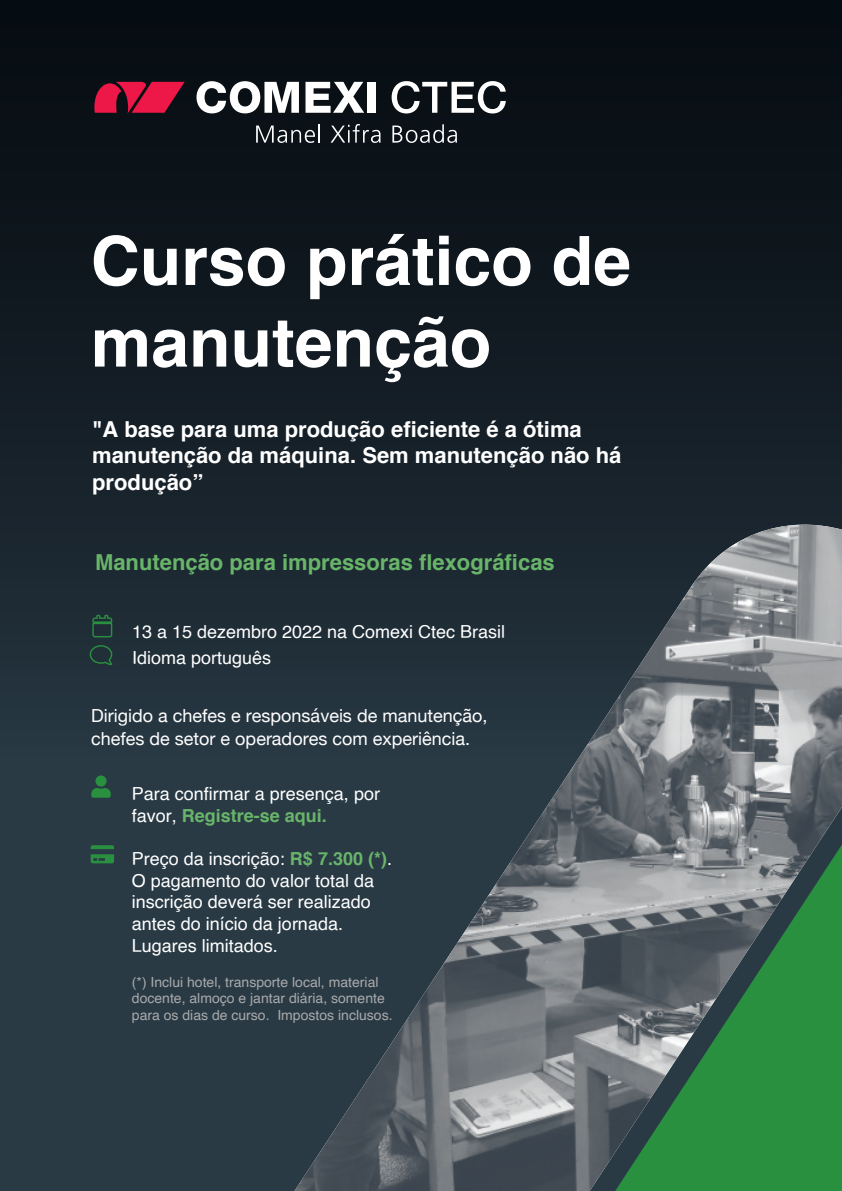
<style>
.page{position:relative;width:842px;height:1191px;background:#293a45}
.page>*{position:absolute;margin:0;border:0;box-sizing:border-box;transform-origin:0 0}
.t1{font:700 68px/81.6px "Helvetica";color:#fff}
.t2{font:700 22px/26px "Helvetica";color:#fff}
.t3{font:700 22px "Helvetica";color:#68b56a}
.Portada_text{font:18px/21.6px "Helvetica";color:#fff}
.Portada_text-2{font:18px/22.4px "Helvetica Neue";color:#fff}
.t4{font:14px/16.8px "Helvetica";color:#aaa}
.s1{font-weight:700;color:#68b56a}
</style>
<div class="page">
<div style="left:0;top:0;width:842px;height:778px;background:linear-gradient(to bottom,#04090e,#263641)"></div>
<svg style="left:256px;top:124px;width:64px;height:19px"></svg>
<svg style="left:331px;top:124px;width:50px;height:19px"></svg>
<svg style="left:392px;top:124px;width:65px;height:19px"></svg>
<svg style="left:392px;top:81px;width:114px;height:32px;background:#64696c"></svg>
<svg style="left:196px;top:81px;width:103px;height:32px;background:#95979a"></svg>
<svg style="left:305px;top:82px;width:59px;height:31px;background:#979a9c"></svg>
<div style="left:367px;top:82px;width:8px;height:31px;background:#fff"></div>
<svg style="left:94px;top:82px;width:91px;height:31px;background:#aa1439"></svg>
<svg style="left:286px;top:513px;width:556px;height:265px;fill:#1a252e"></svg>
<img style="left:294px;top:524px;width:548px;height:667px">
<svg style="left:91px;top:775px;width:20px;height:22px"></svg>
<svg style="left:91px;top:845px;width:23px;height:18px"></svg>
<svg style="left:92px;top:615px;width:20px;height:22px"></svg>
<svg style="left:90px;top:645px;width:22px;height:20px"></svg>
<h1 class="t1" style="left:91px;top:221px;width:542px">Curso prático de manutenção</h1>
<p class="t2" style="left:92px;top:417px;width:531px">"A base para uma produção eficiente é a ótima manutenção da máquina. Sem manutenção não há produção”</p>
<p class="t3" style="left:95px;top:545px;width:461px">Manutenção para impressoras flexográficas</p>
<p class="Portada_text" style="left:132px;top:620px;width:375px;line-height:25.2px">13 a 15 dezembro 2022 na Comexi Ctec Brasil<br>Idioma português</p>
<p class="Portada_text-2" style="left:91px;top:705px;width:398px">Dirigido a chefes e responsáveis de manutenção, chefes de setor e operadores com experiência.</p>
<p class="Portada_text" style="left:132px;top:783px;width:250px">Para confirmar a presença, por favor, <span class="s1">Registre-se aqui.</span></p>
<p class="Portada_text" style="left:132px;top:848px;width:262px">Preço da inscrição: <span class="s1">R$ 7.300 (*)</span>.<br>O pagamento do valor total da inscrição deverá ser realizado antes do início da jornada.<br>Lugares limitados.</p>
<p class="t4" style="left:132px;top:973px;width:262px">(*) Inclui hotel, transporte local, material docente, almoço e jantar diária, somente para os dias de curso. Impostos inclusos.</p>
</div>
